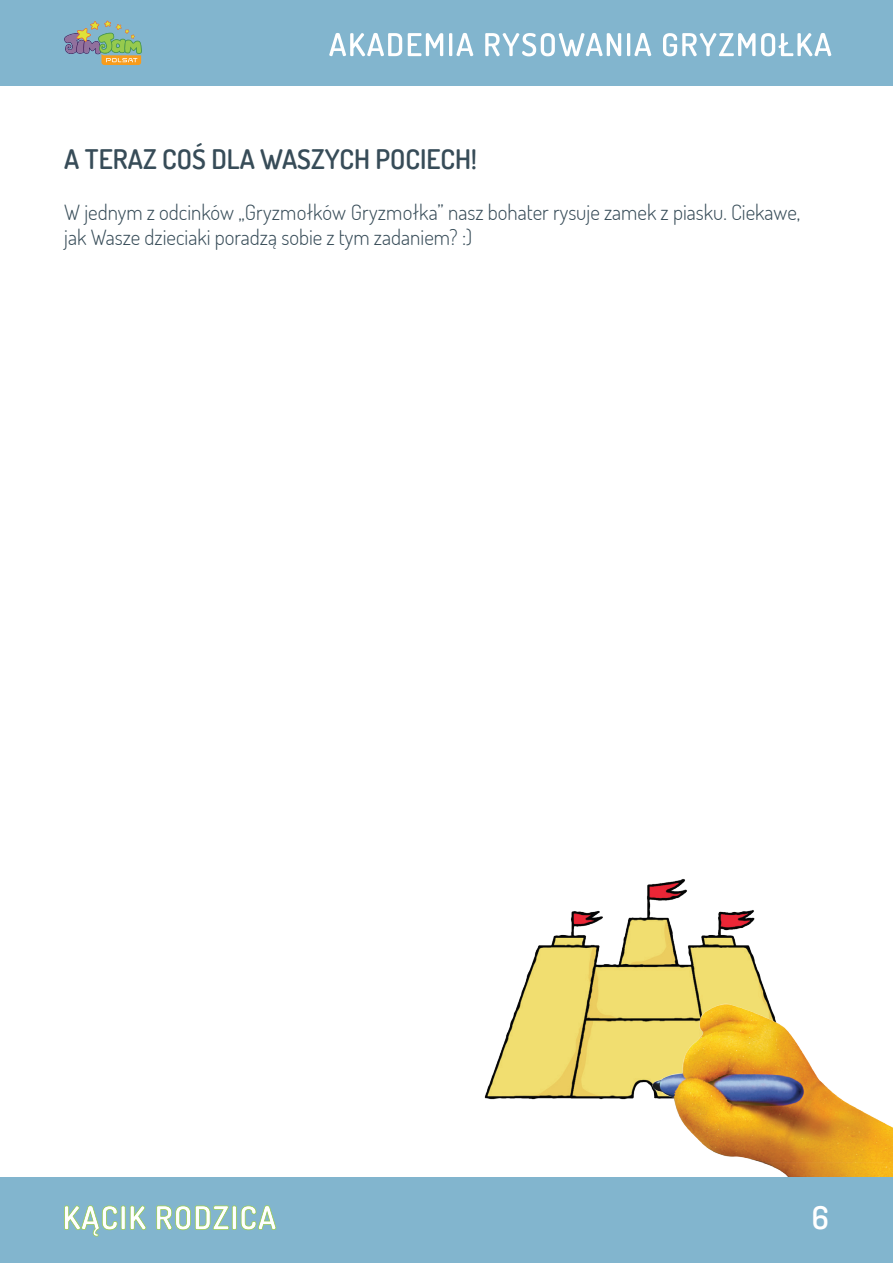
<style>
.page{position:relative;width:893px;height:1263px;background:#fff}
.page>*{position:absolute;margin:0;border:0;box-sizing:border-box;transform-origin:0 0}
.t1{font:600 31.5px "Dosis";color:#fff}
.t2{font:600 27px "Dosis";color:#374c58}
.t3{font:300 21px/25.2px "Dosis";color:#374c58}
</style>
<div class="page">
<img style="left:484px;top:879px;width:273px;height:221px">
<div style="left:0;top:1178px;width:893px;height:85px;background:#82b5ce"></div>
<div style="left:0;top:0;width:893px;height:85px;background:#82b5ce"></div>
<svg style="left:329px;top:33px;width:73px;height:23px"></svg>
<svg style="left:408px;top:33px;width:35px;height:23px"></svg>
<svg style="left:449px;top:33px;width:24px;height:23px"></svg>
<svg style="left:485px;top:33px;width:136px;height:23px"></svg>
<svg style="left:627px;top:33px;width:24px;height:23px"></svg>
<svg style="left:663px;top:33px;width:92px;height:23px"></svg>
<svg style="left:761px;top:33px;width:70px;height:23px"></svg>
<svg style="left:64px;top:21px;width:78px;height:44px"></svg>
<svg style="left:64px;top:1205px;width:82px;height:31px"></svg>
<svg style="left:156px;top:1205px;width:120px;height:25px"></svg>
<img style="left:596px;top:967px;width:297px;height:210px">
<p class="t2" style="left:64px;top:142px;width:414px">A TERAZ COŚ DLA WASZYCH POCIECH!</p>
<p class="t3" style="left:64px;top:199px;width:737px">W jednym z odcinków „Gryzmołków Gryzmołka” nasz bohater rysuje zamek z piasku. Ciekawe, jak Wasze dzieciaki poradzą sobie z tym zadaniem? :)</p>
<h1 class="t1" style="left:812px;top:1197px;width:18px">6</h1>
</div>
